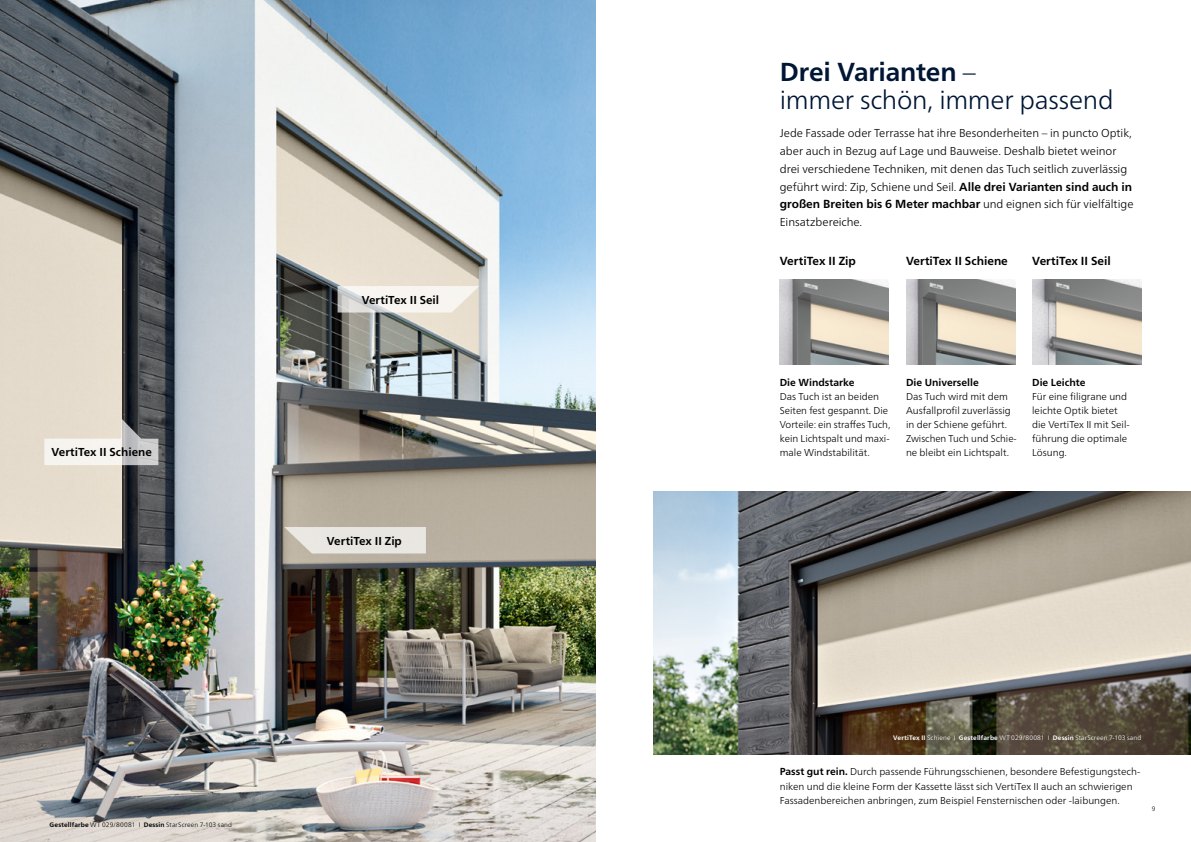
<style>
.page{position:relative;width:1191px;height:842px;background:#fff}
.page>*{position:absolute;margin:0;border:0;box-sizing:border-box;transform-origin:0 0}
.t1{font:300 26px/28.3px "Frutiger Neue LTW1 G";letter-spacing:-.01em;color:#001634}
.t2{font:700 11.7px "Frutiger Neue LTW1 G";color:#000}
.t3{font:300 11.5px/17.7px "Frutiger Neue LTW1 G";letter-spacing:-.005em;color:#000}
.t4{font:700 11.5px "Frutiger Neue LTW1 G";color:#000}
.t5{font:700 10.2px "Frutiger Neue LTW1 G";color:#000}
.t6{font:300 10px/14.2px "Frutiger Neue LTW1 G";color:#000}
.t7{font:300 6.5px "Frutiger Neue LTW1 G";letter-spacing:.02em;color:#fff}
.t8{font:300 6.5px "Frutiger Neue LTW1 G";letter-spacing:.02em;color:#000}
.s1{font-weight:700}
.s2{font-weight:700;font-size:11.7px}
.s3{font-weight:300;font-size:11.5px}
.s4{font-weight:700;font-size:10.2px}
</style>
<div class="page">
<img style="left:653px;top:492px;width:538px;height:262px">
<img style="left:1032px;top:279px;width:109px;height:85px">
<img style="left:0;top:0;width:595px;height:842px">
<svg style="left:284px;top:527px;width:142px;height:26px;background:#e4e1db"></svg>
<svg style="left:44px;top:419px;width:114px;height:46px"></svg>
<svg style="left:337px;top:286px;width:142px;height:26px"></svg>
<img style="left:780px;top:279px;width:109px;height:85px">
<img style="left:906px;top:279px;width:109px;height:85px">
<p class="t4" style="left:52px;top:445px;width:102px">VertiTex II Schiene</p>
<p class="t4" style="left:362px;top:293px;width:79px">VertiTex II Seil</p>
<p class="t4" style="left:327px;top:534px;width:76px">VertiTex II Zip</p>
<p class="t8" style="left:50px;top:821px;width:184px"><span class="s1">Gestellfarbe</span> WT 029/80081 I <span class="s1">Dessin</span> StarScreen 7-103 sand</p>
<h1 class="t1" style="left:780px;top:57px;width:335px"><span class="s1">Drei Varianten</span> –<br>immer schön, immer passend</h1>
<p class="t3" style="left:780px;top:125px;width:354px">Jede Fassade oder Terrasse hat ihre Besonderheiten – in puncto Optik, aber auch in Bezug auf Lage und Bauweise. Deshalb bietet weinor drei verschiedene Techniken, mit denen das Tuch seitlich zuverlässig geführt wird: Zip, Schiene und Seil. <span class="s2">Alle drei Varianten sind auch in</span></p>
<p class="t2" style="left:780px;top:197px;width:355px">großen Breiten bis 6 Meter machbar <span class="s3">und eignen sich für vielfältige</span></p>
<p class="t3" style="left:780px;top:213px;width:84px">Einsatzbereiche.</p>
<p class="t2" style="left:780px;top:254px;width:78px">VertiTex II Zip</p>
<p class="t2" style="left:906px;top:254px;width:103px">VertiTex II Schiene</p>
<p class="t2" style="left:1032px;top:254px;width:80px">VertiTex II Seil</p>
<p class="t5" style="left:780px;top:376px;width:76px">Die Windstarke</p>
<p class="t6" style="left:780px;top:389px;width:112px">Das Tuch ist an beiden<br>Seiten fest gespannt. Die<br>Vorteile: ein straffes Tuch, kein Lichtspalt und maxi&shy;male Windstabilität.</p>
<p class="t5" style="left:906px;top:376px;width:74px">Die Universelle</p>
<p class="t6" style="left:906px;top:389px;width:112px">Das Tuch wird mit dem<br>Ausfallprofil zuverlässig in der Schiene geführt.<br>Zwischen Tuch und Schie&shy;ne bleibt ein Lichtspalt.</p>
<p class="t5" style="left:1032px;top:376px;width:55px">Die Leichte</p>
<p class="t6" style="left:1032px;top:389px;width:99px">Für eine filigrane und leichte Optik bietet die VertiTex II mit Seil&shy;führung die optimale<br>Lösung.</p>
<p class="t7" style="left:893px;top:734px;width:249px"><span class="s1">VertiTex II</span> Schiene I <span class="s1">Gestellfarbe</span> WT 029/80081 I <span class="s1">Dessin</span> StarScreen 7-103 sand</p>
<p class="t6" style="left:780px;top:765px;width:362px"><span class="s4">Passt gut rein.</span> Durch passende Führungsschienen, besondere Befestigungstech&shy;niken und die kleine Form der Kassette lässt sich VertiTex II auch an schwierigen<br>Fassadenbereichen anbringen, zum Beispiel Fensternischen oder -laibungen.</p>
<p class="t8" style="left:1151px;top:805px;width:5px">9</p>
</div>
